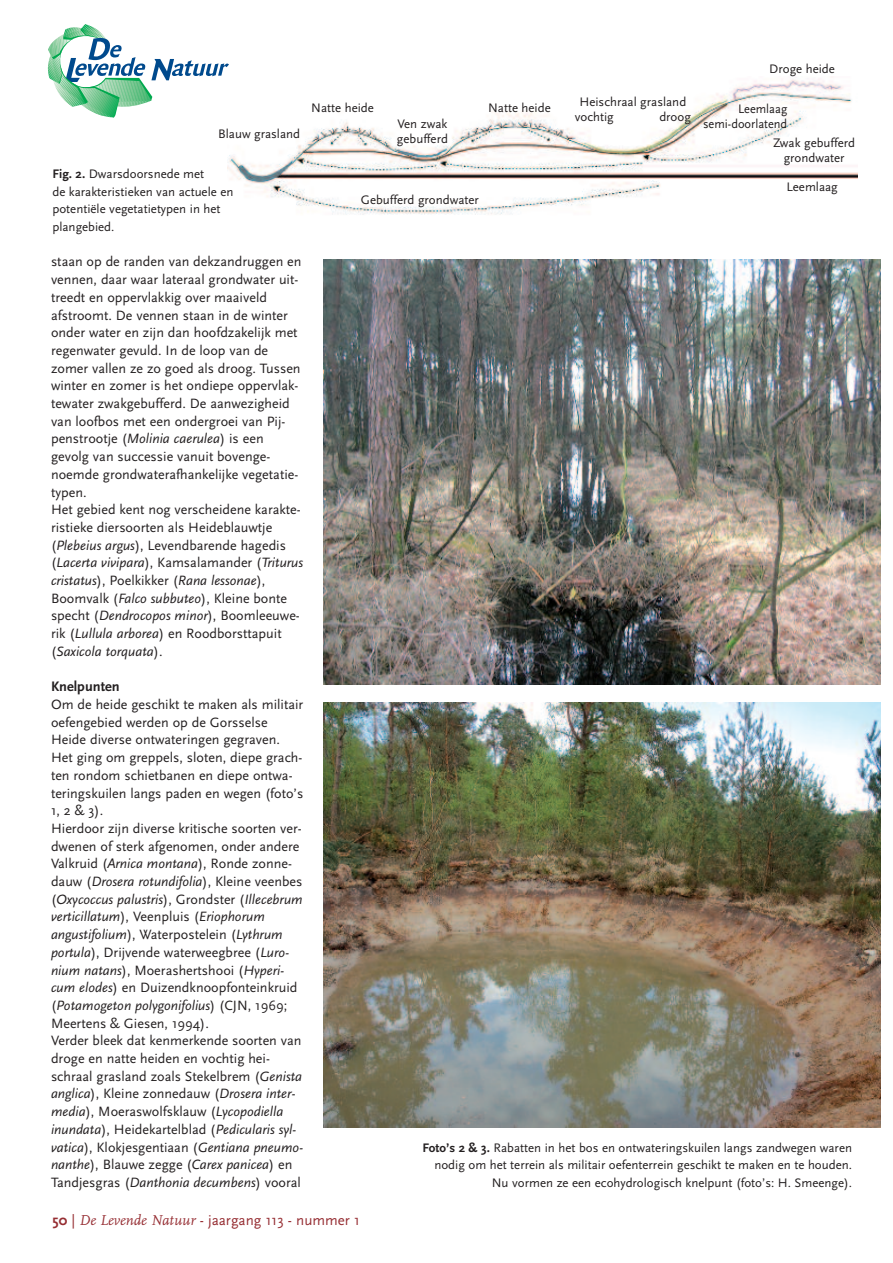
<style>
.page{position:relative;width:893px;height:1263px;background:#fff}
.page>*{position:absolute;margin:0;border:0;box-sizing:border-box;transform-origin:0 0}
.t1{font:15px "Scala Sans";color:#962e33}
.t2{font:700 14.4px "Scala Sans";color:#231f20}
.t3{font:14.1px/17.7px "Scala Sans";color:#231f20}
.t4{font:12.9px/17.7px "Scala Sans";color:#231f20}
.t5{font:12.9px "Scala Sans";color:#231f20;scale:.96 1}
.s1{font-weight:700}
.s2{font-style:italic}
.s3{font-family:"FF Scala";font-style:italic}
</style>
<div class="page">
<svg style="left:47px;top:24px;width:182px;height:93px"></svg>
<img style="left:323px;top:259px;width:557px;height:426px">
<img style="left:323px;top:702px;width:557px;height:425px">
<img style="left:228px;top:76px;width:629px;height:139px">
<p class="t4" style="left:218px;top:125px;width:83px">Blauw grasland</p>
<p class="t4" style="left:52px;top:165px;width:183px"><span class="s1">Fig. 2.</span> Dwarsdoorsnede met<br>de karakteristieken van actuele en potentiële vegetatietypen in het plangebied.</p>
<p class="t3" style="left:51px;top:253px;width:254px">staan op de randen van dekzandruggen en vennen, daar waar lateraal grondwater uit&shy;treedt en oppervlakkig over maaiveld afstroomt. De vennen staan in de winter onder water en zijn dan hoofdzakelijk met regenwater gevuld. In de loop van de zomer vallen ze zo goed als droog. Tussen winter en zomer is het ondiepe oppervlak&shy;tewater zwakgebufferd. De aanwezigheid van loofbos met een ondergroei van Pij&shy;penstrootje (<span class="s2">Molinia caerulea</span>) is een gevolg van successie vanuit bovenge&shy;noemde grondwaterafhankelijke vegetatie&shy;typen.<br>Het gebied kent nog verscheidene karakte&shy;ristieke diersoorten als Heideblauwtje (<span class="s2">Plebeius argus</span>), Levendbarende hagedis (<span class="s2">Lacerta vivipara</span>), Kamsalamander (<span class="s2">Triturus cristatus</span>), Poelkikker (<span class="s2">Rana lessonae</span>), Boomvalk (<span class="s2">Falco subbuteo</span>), Kleine bonte specht (<span class="s2">Dendrocopos minor</span>), Boomleeuwe&shy;rik (<span class="s2">Lullula arborea</span>) en Roodborsttapuit (<span class="s2">Saxicola torquata</span>).</p>
<p class="t2" style="left:51px;top:678px;width:70px">Knelpunten</p>
<p class="t3" style="left:51px;top:695px;width:254px">Om de heide geschikt te maken als militair oefengebied werden op de Gorsselse Heide diverse ontwateringen gegraven.<br>Het ging om greppels, sloten, diepe grach&shy;ten rondom schietbanen en diepe ontwa&shy;teringskuilen langs paden en wegen (foto’s 1, 2 &amp; 3).<br>Hierdoor zijn diverse kritische soorten ver&shy;dwenen of sterk afgenomen, onder andere Valkruid (<span class="s2">Arnica montana</span>), Ronde zonne&shy;dauw (<span class="s2">Drosera rotundifolia</span>), Kleine veenbes (<span class="s2">Oxycoccus palustris</span>), Grondster (<span class="s2">Illecebrum verticillatum</span>), Veenpluis (<span class="s2">Eriophorum angustifolium</span>), Waterpostelein (<span class="s2">Lythrum portula</span>), Drijvende waterweegbree (<span class="s2">Luro&shy;nium natans</span>), Moerashertshooi (<span class="s2">Hyperi&shy;cum elodes</span>) en Duizendknoopfonteinkruid (<span class="s2">Potamogeton polygonifolius</span>) (CJN, 1969; Meertens &amp; Giesen, 1994).<br>Verder bleek dat kenmerkende soorten van droge en natte heiden en vochtig hei&shy;schraal grasland zoals Stekelbrem (<span class="s2">Genista anglica</span>), Kleine zonnedauw (<span class="s2">Drosera inter&shy;media</span>), Moeraswolfsklauw (<span class="s2">Lycopodiella inundata</span>), Heidekartelblad (<span class="s2">Pedicularis syl&shy;vatica</span>), Klokjesgentiaan (<span class="s2">Gentiana pneumo&shy;nanthe</span>), Blauwe zegge (<span class="s2">Carex panicea</span>) en Tandjesgras (<span class="s2">Danthonia decumbens</span>) vooral</p>
<p class="t4" style="left:769px;top:60px;width:67px">Droge heide</p>
<p class="t4" style="left:575px;top:94px;width:113px;line-height:15px;text-indent:5px">Heischraal grasland vochtig</p>
<p class="t4" style="left:311px;top:98px;width:64px">Natte heide</p>
<p class="t4" style="left:488px;top:98px;width:64px">Natte heide</p>
<p class="t5" style="left:738px;top:101px;width:53px">Leemlaag</p>
<p class="t4" style="left:659px;top:108px;width:33px">droog</p>
<p class="t4" style="left:397px;top:115px;width:51px">Ven zwak</p>
<p class="t5" style="left:703px;top:116px;width:89px">semi-doorlatend</p>
<p class="t4" style="left:397px;top:130px;width:52px">gebufferd</p>
<p class="t4" style="left:773px;top:135px;width:84px;line-height:15px;text-align:center">Zwak gebufferd grondwater</p>
<p class="t4" style="left:361px;top:190px;width:120px">Gebufferd grondwater</p>
<p class="t4" style="left:786px;top:178px;width:53px">Leemlaag</p>
<p class="t4" style="left:423px;top:1138px;width:431px;text-align:right"><span class="s1">Foto’s 2 &amp; 3.</span> Rabatten in het bos en ontwateringskuilen langs zandwegen waren nodig om het terrein als militair oefenterrein geschikt te maken en te houden.<br>Nu vormen ze een ecohydrologisch knelpunt (foto’s: H. Smeenge).</p>
<p class="t1" style="left:53px;top:1211px;width:309px"><span class="s1">50</span> | <span class="s3">De Levende Natuur</span> - jaargang 113 - nummer 1</p>
</div>
